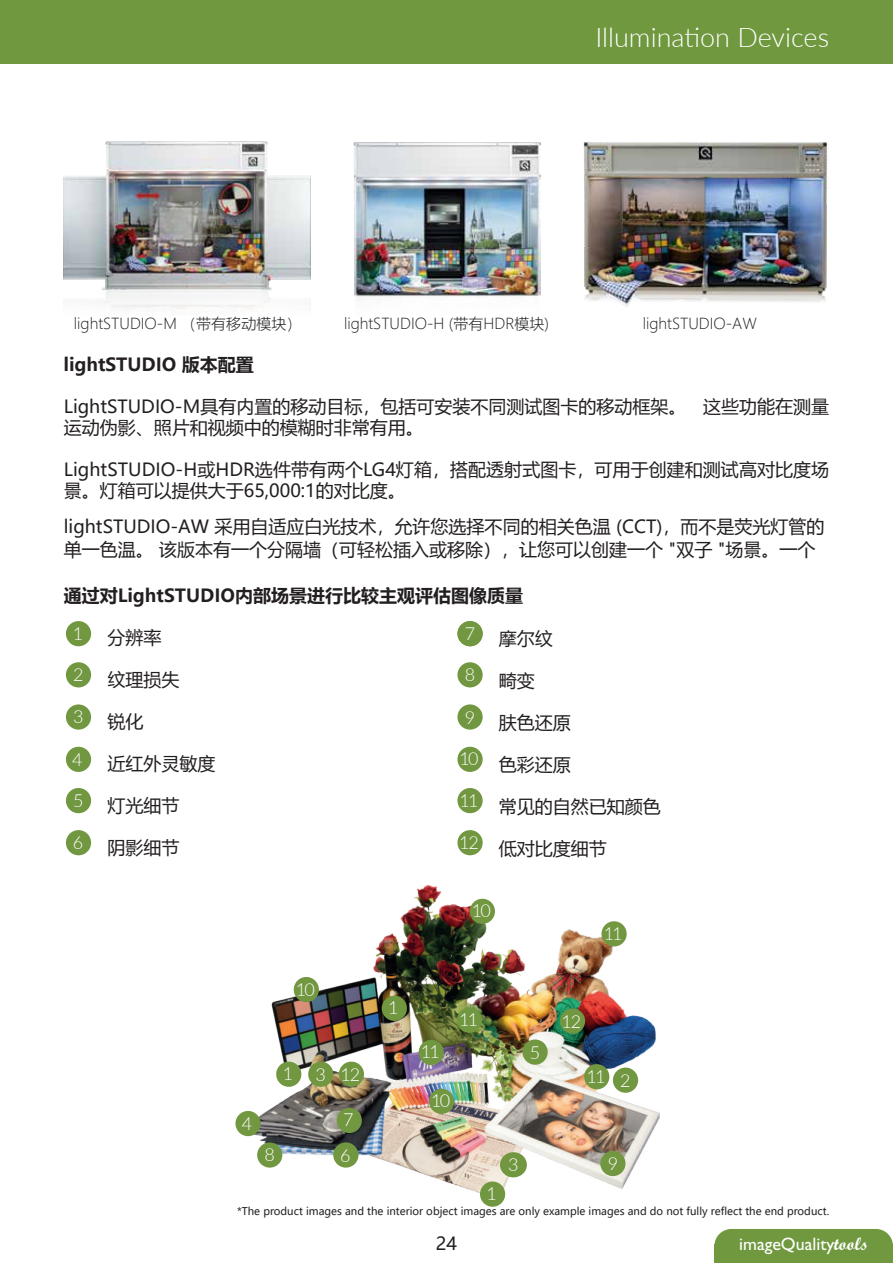
<style>
.page{position:relative;width:893px;height:1263px;background:#fff}
.page>*{position:absolute;margin:0;border:0;box-sizing:border-box;transform-origin:0 0}
.t1{font:300 27px "Lato";color:#fff}
.t2{font:300 19.5px "Lato";color:#fff}
.t3{font:18px/21px "Microsoft Ya Hei UI";color:#231f20}
.t4{font:700 18px "Microsoft Ya Hei UI";color:#231f20}
.t5{font:300 18px "Lato";letter-spacing:-.1em;color:#fff}
.t6{font:18px "Gill Sans Std";color:#fff}
.t7{font:15px "Microsoft Ya Hei UI Light";color:#231f20}
.t8{font:10.5px "Microsoft Ya Hei UI";color:#231f20}
.s1{font-size:18px}
.s2{font-family:"Wrexham Script"}
</style>
<div class="page">
<div style="left:66px;top:621px;width:25px;height:25px;background:#719740;border-radius:50%"></div>
<div style="left:66px;top:662px;width:25px;height:25px;background:#719740;border-radius:50%"></div>
<div style="left:66px;top:704px;width:25px;height:26px;background:#719740;border-radius:50%"></div>
<div style="left:66px;top:747px;width:25px;height:25px;background:#719740;border-radius:50%"></div>
<div style="left:457px;top:621px;width:26px;height:25px;background:#719740;border-radius:50%"></div>
<div style="left:457px;top:662px;width:26px;height:25px;background:#719740;border-radius:50%"></div>
<div style="left:457px;top:704px;width:26px;height:26px;background:#719740;border-radius:50%"></div>
<div style="left:457px;top:747px;width:26px;height:25px;background:#719740;border-radius:50%"></div>
<div style="left:457px;top:788px;width:26px;height:25px;background:#719740;border-radius:50%"></div>
<div style="left:457px;top:830px;width:26px;height:25px;background:#719740;border-radius:50%"></div>
<div style="left:66px;top:788px;width:25px;height:25px;background:#719740;border-radius:50%"></div>
<div style="left:66px;top:830px;width:25px;height:25px;background:#719740;border-radius:50%"></div>
<img style="left:248px;top:885px;width:412px;height:311px">
<div style="left:294px;top:977px;width:25px;height:25px;background:#719740;border-radius:50%"></div>
<div style="left:470px;top:899px;width:25px;height:25px;background:#719740;border-radius:50%"></div>
<div style="left:429px;top:1089px;width:25px;height:25px;background:#719740;border-radius:50%"></div>
<div style="left:601px;top:921px;width:26px;height:25px;background:#719740;border-radius:50%"></div>
<div style="left:457px;top:1007px;width:25px;height:26px;background:#719740;border-radius:50%"></div>
<div style="left:382px;top:996px;width:25px;height:25px;background:#719740;border-radius:50%"></div>
<div style="left:276px;top:1061px;width:25px;height:26px;background:#719740;border-radius:50%"></div>
<div style="left:480px;top:1181px;width:25px;height:26px;background:#719740;border-radius:50%"></div>
<div style="left:337px;top:1108px;width:25px;height:25px;background:#719740;border-radius:50%"></div>
<div style="left:419px;top:1040px;width:25px;height:25px;background:#719740;border-radius:50%"></div>
<div style="left:584px;top:1064px;width:25px;height:25px;background:#719740;border-radius:50%"></div>
<div style="left:560px;top:1008px;width:25px;height:26px;background:#719740;border-radius:50%"></div>
<div style="left:522px;top:1039px;width:26px;height:26px;background:#719740;border-radius:50%"></div>
<div style="left:613px;top:1067px;width:25px;height:26px;background:#719740;border-radius:50%"></div>
<div style="left:339px;top:1061px;width:25px;height:26px;background:#719740;border-radius:50%"></div>
<div style="left:235px;top:1111px;width:26px;height:25px;background:#719740;border-radius:50%"></div>
<div style="left:257px;top:1142px;width:25px;height:25px;background:#719740;border-radius:50%"></div>
<div style="left:333px;top:1142px;width:25px;height:25px;background:#719740;border-radius:50%"></div>
<div style="left:600px;top:1151px;width:25px;height:25px;background:#719740;border-radius:50%"></div>
<div style="left:308px;top:1061px;width:25px;height:26px;background:#719740;border-radius:50%"></div>
<div style="left:500px;top:1152px;width:27px;height:25px;background:#719740;border-radius:50%"></div>
<div style="left:0;top:0;width:893px;height:64px;background:#70983f"></div>
<div style="left:714px;top:1229px;width:179px;height:34px;background:#70983f"></div>
<img style="left:64px;top:141px;width:246px;height:168px">
<img style="left:353px;top:142px;width:187px;height:157px">
<img style="left:584px;top:141px;width:243px;height:166px">
<h1 class="t1" style="left:595px;top:18px;width:235px">Illumination Devices</h1>
<p class="t7" style="left:74px;top:314px;width:229px">lightSTUDIO-M （带有移动模块）</p>
<p class="t7" style="left:344px;top:314px;width:206px">lightSTUDIO-H (带有HDR模块)</p>
<p class="t7" style="left:643px;top:314px;width:116px">lightSTUDIO-AW</p>
<p class="t4" style="left:64px;top:352px;width:192px">lightSTUDIO 版本配置</p>
<p class="t3" style="left:64px;top:396px;width:767px">LightSTUDIO-M具有内置的移动目标，包括可安装不同测试图卡的移动框架。 这些功能在测量运动伪影、照片和视频中的模糊时非常有用。</p>
<p class="t3" style="left:64px;top:459px;width:767px">LightSTUDIO-H或HDR选件带有两个LG4灯箱，搭配透射式图卡，可用于创建和测试高对比度场景。灯箱可以提供大于65,000:1的对比度。</p>
<p class="t3" style="left:64px;top:515px;width:762px;line-height:23px">lightSTUDIO-AW 采用自适应白光技术，允许您选择不同的相关色温 (CCT)，而不是荧光灯管的单一色温。 该版本有一个分隔墙（可轻松插入或移除），让您可以创建一个 "双子 "场景。一个</p>
<p class="t4" style="left:64px;top:583px;width:461px">通过对LightSTUDIO内部场景进行比较主观评估图像质量</p>
<p class="t3" style="left:108px;top:627px;width:55px">分辨率</p>
<p class="t3" style="left:108px;top:669px;width:73px">纹理损失</p>
<p class="t3" style="left:108px;top:711px;width:37px">锐化</p>
<p class="t3" style="left:108px;top:753px;width:110px">近红外灵敏度</p>
<p class="t3" style="left:108px;top:795px;width:73px">灯光细节</p>
<p class="t3" style="left:108px;top:837px;width:73px">阴影细节</p>
<p class="t2" style="left:73px;top:627px;width:13px">1<span class="s1">1</span></p>
<p class="t5" style="left:73px;top:668px;width:12px">2</p>
<p class="t5" style="left:73px;top:710px;width:12px">3</p>
<p class="t5" style="left:72px;top:753px;width:12px">4</p>
<p class="t2" style="left:464px;top:627px;width:13px">1<span class="s1">7</span></p>
<p class="t5" style="left:465px;top:668px;width:12px">8</p>
<p class="t5" style="left:465px;top:710px;width:12px">9</p>
<p class="t3" style="left:499px;top:627px;width:55px">摩尔纹</p>
<p class="t3" style="left:499px;top:669px;width:37px">畸变</p>
<p class="t3" style="left:499px;top:711px;width:73px">肤色还原</p>
<p class="t3" style="left:499px;top:753px;width:73px">色彩还原</p>
<p class="t3" style="left:499px;top:795px;width:163px">常见的自然已知颜色</p>
<p class="t3" style="left:499px;top:837px;width:109px">低对比度细节</p>
<p class="t5" style="left:460px;top:752px;width:21px">10</p>
<p class="t5" style="left:460px;top:793px;width:21px">11</p>
<p class="t5" style="left:459px;top:836px;width:21px">12</p>
<p class="t5" style="left:73px;top:794px;width:12px">5</p>
<p class="t5" style="left:73px;top:836px;width:12px">6</p>
<p class="t5" style="left:242px;top:1117px;width:12px">4</p>
<p class="t5" style="left:296px;top:983px;width:21px">10</p>
<p class="t5" style="left:283px;top:1067px;width:12px">1</p>
<p class="t5" style="left:316px;top:1067px;width:12px">3</p>
<p class="t5" style="left:340px;top:1068px;width:21px">12</p>
<p class="t5" style="left:343px;top:1113px;width:12px">7</p>
<p class="t5" style="left:472px;top:904px;width:21px">10</p>
<p class="t5" style="left:388px;top:1001px;width:12px">1</p>
<p class="t5" style="left:421px;top:1045px;width:21px">11</p>
<p class="t5" style="left:459px;top:1013px;width:21px">11</p>
<p class="t5" style="left:431px;top:1094px;width:21px">10</p>
<p class="t5" style="left:604px;top:927px;width:21px">11</p>
<p class="t5" style="left:530px;top:1046px;width:12px">5</p>
<p class="t5" style="left:562px;top:1014px;width:21px">12</p>
<p class="t5" style="left:586px;top:1070px;width:21px">11</p>
<p class="t5" style="left:620px;top:1073px;width:12px">2</p>
<p class="t5" style="left:265px;top:1148px;width:12px">8</p>
<p class="t5" style="left:340px;top:1148px;width:12px">6</p>
<p class="t5" style="left:608px;top:1157px;width:12px">9</p>
<p class="t5" style="left:508px;top:1158px;width:12px">3</p>
<p class="t8" style="left:237px;top:1204px;width:594px">*The product images and the interior object images are only example images and do not fully reflect the end product.</p>
<p class="t6" style="left:739px;top:1237px;width:131px">imageQuality<span class="s2">tools</span></p>
<p class="t5" style="left:486px;top:1187px;width:12px">1</p>
<p class="t3" style="left:436px;top:1232px;width:23px">24</p>
</div>
